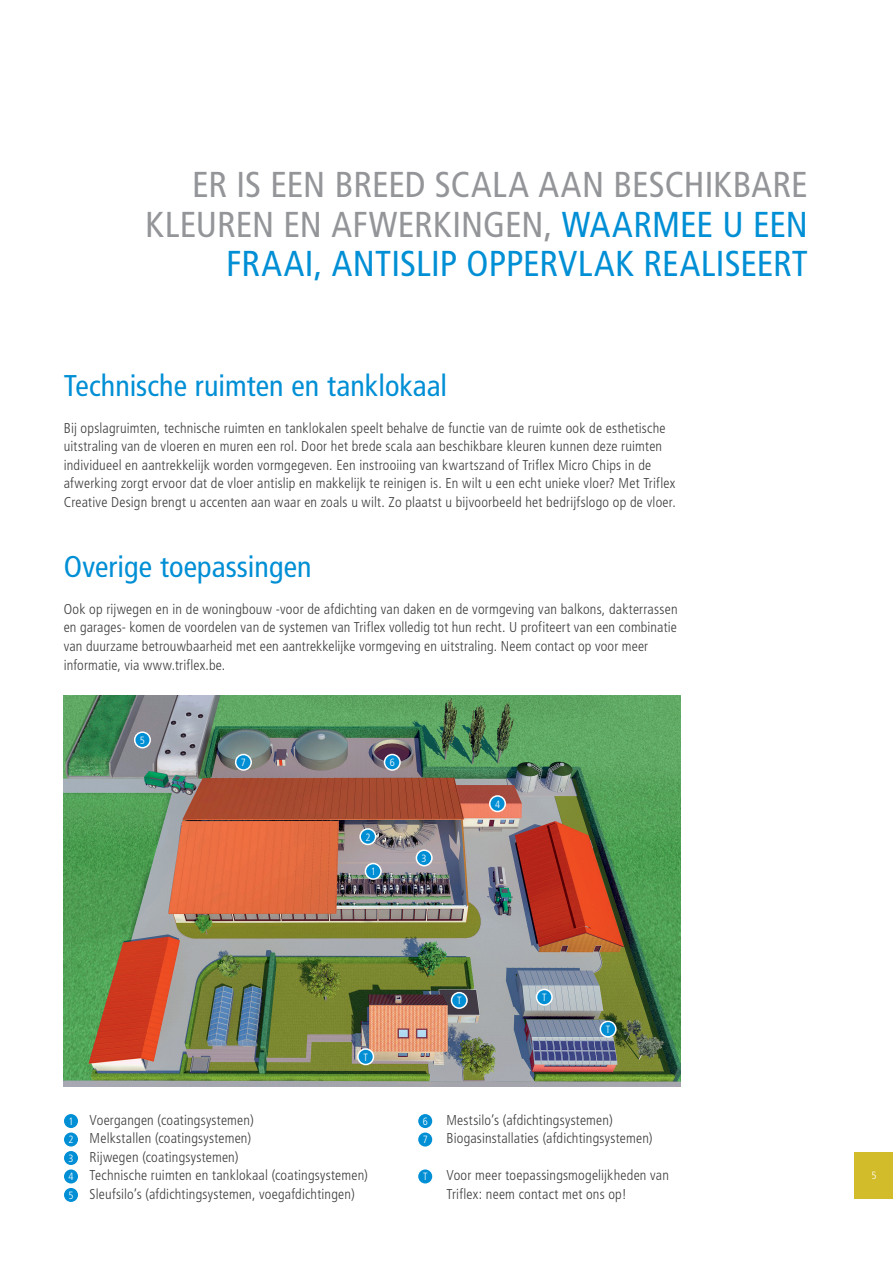
<style>
.page{position:relative;width:893px;height:1263px;background:#fff}
.page>*{position:absolute;margin:0;border:0;box-sizing:border-box;transform-origin:0 0}
.QUOTE-KOP{font:condensed 36px/39.6px "Frutiger LT Pro";letter-spacing:.005em;color:#008fd5;text-align:right}
.QUOTE-KOP-2{font:condensed 36px "Frutiger LT Pro";color:#939598}
.KOP_20PT_-_S{font:condensed 30px "Frutiger LT Pro";color:#008fd5}
.PLATTE_TEKST{font:300 condensed 14.25px/18.5px "Frutiger LT Pro";letter-spacing:.015em;color:#3e3e3f}
.FOTOCREDIT{font:300 condensed 10.5px "Frutiger LT Pro";color:#fff}
.s1{color:#939598}
</style>
<div class="page">
<img style="left:64px;top:695px;width:616px;height:392px">
<div style="left:63px;top:1113px;width:16px;height:16px;background:#008fd5;border-radius:50%"></div>
<div style="left:63px;top:1112px;width:17px;height:17px;border:2px solid #fff;border-radius:50%"></div>
<div style="left:63px;top:1150px;width:16px;height:16px;background:#008fd5;border-radius:50%"></div>
<div style="left:63px;top:1149px;width:17px;height:17px;border:2px solid #fff;border-radius:50%"></div>
<div style="left:63px;top:1187px;width:16px;height:16px;background:#008fd5;border-radius:50%"></div>
<div style="left:63px;top:1186px;width:17px;height:17px;border:2px solid #fff;border-radius:50%"></div>
<div style="left:63px;top:1169px;width:16px;height:15px;background:#008fd5;border-radius:50%"></div>
<div style="left:63px;top:1168px;width:17px;height:17px;border:2px solid #fff;border-radius:50%"></div>
<div style="left:63px;top:1132px;width:16px;height:15px;background:#008fd5;border-radius:50%"></div>
<div style="left:63px;top:1131px;width:17px;height:17px;border:2px solid #fff;border-radius:50%"></div>
<div style="left:417px;top:1113px;width:16px;height:16px;background:#008fd5;border-radius:50%"></div>
<div style="left:417px;top:1112px;width:17px;height:17px;border:2px solid #fff;border-radius:50%"></div>
<div style="left:417px;top:1169px;width:16px;height:15px;background:#008fd5;border-radius:50%"></div>
<div style="left:417px;top:1168px;width:17px;height:17px;border:2px solid #fff;border-radius:50%"></div>
<div style="left:417px;top:1132px;width:16px;height:15px;background:#008fd5;border-radius:50%"></div>
<div style="left:417px;top:1131px;width:17px;height:17px;border:2px solid #fff;border-radius:50%"></div>
<div style="left:365px;top:863px;width:16px;height:16px;background:#008fd5;border-radius:50%"></div>
<div style="left:365px;top:863px;width:17px;height:17px;border:2px solid #fff;border-radius:50%"></div>
<div style="left:490px;top:796px;width:15px;height:15px;background:#008fd5;border-radius:50%"></div>
<div style="left:489px;top:795px;width:17px;height:17px;border:2px solid #fff;border-radius:50%"></div>
<div style="left:600px;top:1021px;width:16px;height:16px;background:#008fd5;border-radius:50%"></div>
<div style="left:600px;top:1020px;width:17px;height:17px;border:2px solid #fff;border-radius:50%"></div>
<div style="left:536px;top:989px;width:16px;height:16px;background:#008fd5;border-radius:50%"></div>
<div style="left:536px;top:989px;width:17px;height:17px;border:2px solid #fff;border-radius:50%"></div>
<div style="left:451px;top:993px;width:16px;height:15px;background:#008fd5;border-radius:50%"></div>
<div style="left:451px;top:992px;width:17px;height:17px;border:2px solid #fff;border-radius:50%"></div>
<div style="left:358px;top:1049px;width:15px;height:15px;background:#008fd5;border-radius:50%"></div>
<div style="left:357px;top:1048px;width:17px;height:17px;border:2px solid #fff;border-radius:50%"></div>
<div style="left:416px;top:850px;width:16px;height:16px;background:#008fd5;border-radius:50%"></div>
<div style="left:416px;top:849px;width:17px;height:17px;border:2px solid #fff;border-radius:50%"></div>
<div style="left:236px;top:754px;width:15px;height:16px;background:#008fd5;border-radius:50%"></div>
<div style="left:235px;top:754px;width:17px;height:17px;border:2px solid #fff;border-radius:50%"></div>
<div style="left:384px;top:754px;width:16px;height:16px;background:#008fd5;border-radius:50%"></div>
<div style="left:384px;top:754px;width:17px;height:17px;border:2px solid #fff;border-radius:50%"></div>
<div style="left:135px;top:732px;width:15px;height:16px;background:#008fd5;border-radius:50%"></div>
<div style="left:134px;top:731px;width:17px;height:17px;border:2px solid #fff;border-radius:50%"></div>
<div style="left:360px;top:829px;width:16px;height:15px;background:#008fd5;border-radius:50%"></div>
<div style="left:359px;top:828px;width:17px;height:17px;border:2px solid #fff;border-radius:50%"></div>
<div style="left:855px;top:1152px;width:38px;height:47px;background:#d3bc29"></div>
<p class="QUOTE-KOP-2" style="left:192px;top:164px;width:617px">ER IS EEN BREED SCALA AAN BESCHIKBARE</p>
<p class="QUOTE-KOP" style="left:146px;top:205px;width:664px"><span class="s1">KLEUREN EN AFWERKINGEN,</span> WAARMEE U EEN<br>FRAAI, ANTISLIP OPPERVLAK REALISEERT</p>
<p class="KOP_20PT_-_S" style="left:64px;top:368px;width:385px">Technische ruimten en tanklokaal</p>
<p class="PLATTE_TEKST" style="left:64px;top:419px;width:613px">Bij opslagruimten, technische ruimten en tanklokalen speelt behalve de functie van de ruimte ook de esthetische uitstraling van de vloeren en muren een rol. Door het brede scala aan beschikbare kleuren kunnen deze ruimten individueel en aantrekkelijk worden vormgegeven. Een instrooiing van kwartszand of Triflex Micro Chips in de afwerking zorgt ervoor dat de vloer antislip en makkelijk te reinigen is. En wilt u een echt unieke vloer? Met Triflex Creative Design brengt u accenten aan waar en zoals u wilt. Zo plaatst u bijvoorbeeld het bedrijfslogo op de vloer.</p>
<p class="KOP_20PT_-_S" style="left:64px;top:549px;width:249px">Overige toepassingen</p>
<p class="PLATTE_TEKST" style="left:64px;top:600px;width:615px">Ook op rijwegen en in de woningbouw -voor de afdichting van daken en de vormgeving van balkons, dakterrassen en garages- komen de voordelen van de systemen van Triflex volledig tot hun recht. U profiteert van een combinatie van duurzame betrouwbaarheid met een aantrekkelijke vormgeving en uitstraling. Neem contact op voor meer informatie, via www.triflex.be.</p>
<p class="FOTOCREDIT" style="left:140px;top:734px;width:7px">5</p>
<p class="FOTOCREDIT" style="left:241px;top:756px;width:7px">7</p>
<p class="FOTOCREDIT" style="left:390px;top:756px;width:7px">6</p>
<p class="FOTOCREDIT" style="left:365px;top:831px;width:7px">2</p>
<p class="FOTOCREDIT" style="left:371px;top:865px;width:7px">1</p>
<p class="FOTOCREDIT" style="left:422px;top:852px;width:7px">3</p>
<p class="FOTOCREDIT" style="left:495px;top:798px;width:7px">4</p>
<p class="FOTOCREDIT" style="left:363px;top:1051px;width:6px">T</p>
<p class="FOTOCREDIT" style="left:68px;top:1115px;width:7px">1</p>
<p class="PLATTE_TEKST" style="left:90px;top:1111px;width:166px">Voergangen (coatingsystemen)</p>
<p class="PLATTE_TEKST" style="left:90px;top:1129px;width:163px">Melkstallen (coatingsystemen)</p>
<p class="PLATTE_TEKST" style="left:90px;top:1148px;width:280px">Rijwegen (coatingsystemen)<br>Technische ruimten en tanklokaal (coatingsystemen)</p>
<p class="PLATTE_TEKST" style="left:90px;top:1185px;width:267px">Sleufsilo’s (afdichtingsystemen, voegafdichtingen)</p>
<p class="FOTOCREDIT" style="left:68px;top:1134px;width:7px">2</p>
<p class="FOTOCREDIT" style="left:68px;top:1152px;width:7px">3</p>
<p class="FOTOCREDIT" style="left:68px;top:1189px;width:7px">5</p>
<p class="FOTOCREDIT" style="left:68px;top:1171px;width:7px">4</p>
<p class="FOTOCREDIT" style="left:457px;top:995px;width:6px">T</p>
<p class="FOTOCREDIT" style="left:542px;top:991px;width:6px">T</p>
<p class="FOTOCREDIT" style="left:606px;top:1023px;width:6px">T</p>
<p class="FOTOCREDIT" style="left:423px;top:1115px;width:7px">6</p>
<p class="FOTOCREDIT" style="left:423px;top:1134px;width:7px">7</p>
<p class="FOTOCREDIT" style="left:423px;top:1171px;width:6px">T</p>
<p class="PLATTE_TEKST" style="left:446px;top:1111px;width:168px">Mestsilo’s (afdichtingsystemen)</p>
<p class="PLATTE_TEKST" style="left:446px;top:1129px;width:207px">Biogasinstallaties (afdichtingsystemen)</p>
<p class="PLATTE_TEKST" style="left:446px;top:1166px;width:224px">Voor meer toepassingsmogelijkheden van<br>Triflex: neem contact met ons op!</p>
<p class="FOTOCREDIT" style="left:871px;top:1170px;width:7px">5</p>
</div>
